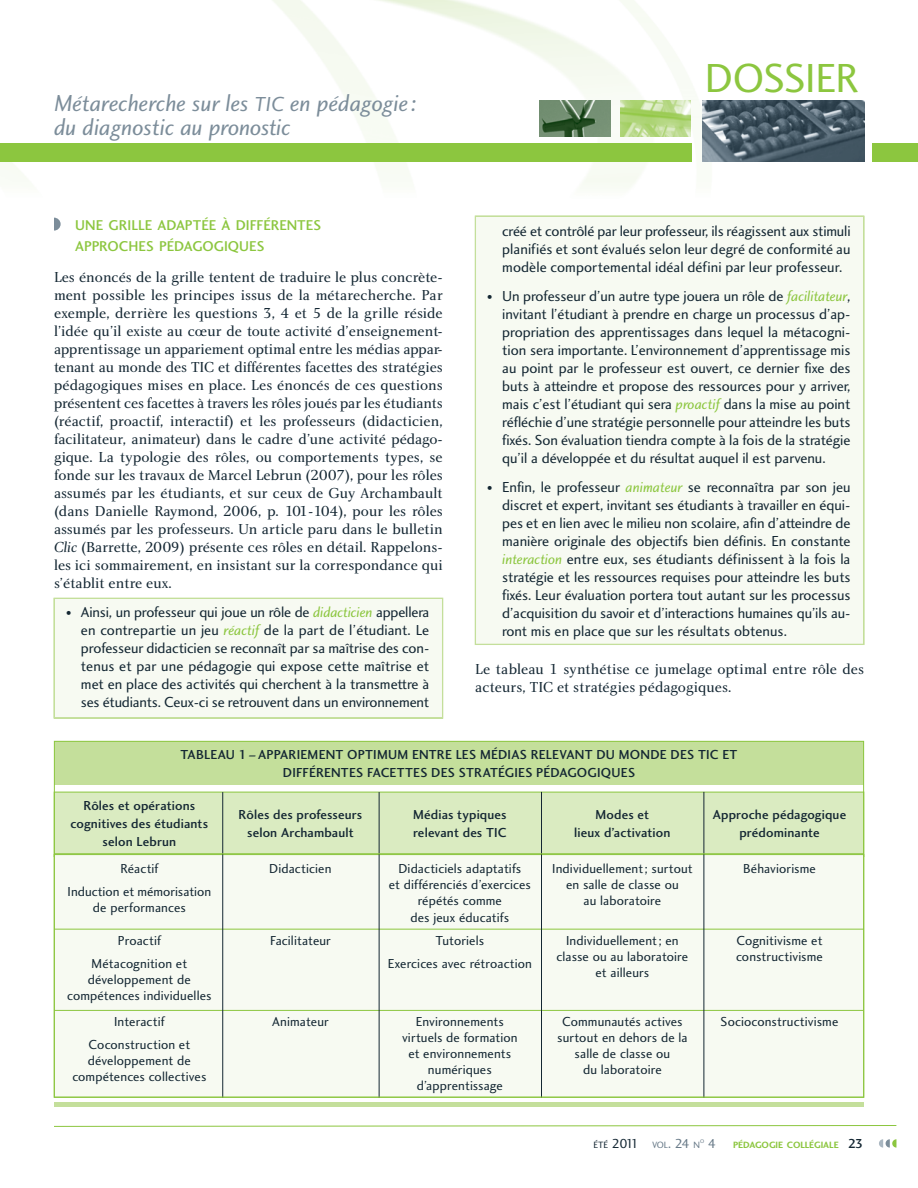
<style>
.page{position:relative;width:918px;height:1188px;background:#fff}
.page>*{position:absolute;margin:0;border:0;box-sizing:border-box;transform-origin:0 0}
.t1{font:42px "Charlotte Sans Book Plain";letter-spacing:-.015em;color:#8cc63f}
.t2{font:24px/24px "Charlotte Sans Book Italic Plain";color:#7c8d9a}
.t3{font:15px/18px "Charlotte Sans Book Plain";color:#142733;text-align:justify}
.t4{font:15px/18px "Charlotte Book Plain";color:#142733;text-align:justify}
.t5{font:14.7px/21px "Charlotte Sans Medium Plain";color:#8cc63f}
.t6{font:13.5px/16.2px "Charlotte Sans Book Plain";letter-spacing:.01em;color:#142733;text-align:center}
.t7{font:13.5px/18px "Charlotte Sans Medium Plain";letter-spacing:.01em;color:#142733;text-align:center}
.t8{font:13.5px "Charlotte Sans Book Plain";color:#687a88}
.t9{font:9.45px "Charlotte Sans Bold Plain";color:#8cc63f}
.t10{font:5.55px "Charlotte Sans Book Plain";color:#687a88}
.s1{font-size:21px}
.s2{font-family:"Charlotte Book Italic Plain"}
.s3{font-size:12px}
.s4{font-family:"Charlotte Sans Book Italic Plain";color:#8cc63f}
.s5{font-size:9.45px}
.s6{font-size:9.45px;color:#687a88}
.s7{color:#687a88}
.s8{font-family:"Charlotte Sans Medium Plain";font-size:13.5px;color:#142733}
</style>
<div class="page">
<img style="left:0;top:0;width:918px;height:188px">
<div style="left:54px;top:741px;width:810px;height:43px;background:#c4df9b"></div>
<div style="left:475px;top:216px;width:389px;height:429px;background:#f7faf2"></div>
<div style="left:54px;top:598px;width:389px;height:120px;background:#f7faf2"></div>
<div style="left:54px;top:792px;width:810px;height:65px;background:#daebc1"></div>
<div style="left:54px;top:792px;width:810px;height:65px;border:1px solid #8cc63f"></div>
<div style="left:54px;top:854px;width:810px;height:244px;background:#f7faf2"></div>
<img style="left:702px;top:101px;width:162px;height:61px">
<img style="left:540px;top:101px;width:70px;height:36px">
<img style="left:621px;top:101px;width:70px;height:36px">
<svg style="left:54px;top:218px;width:7px;height:13px"></svg>
<hr style="left:704px;top:792px;width:1px;height:306px;background:#142733">
<hr style="left:541px;top:792px;width:1px;height:306px;background:#142733">
<hr style="left:379px;top:792px;width:1px;height:306px;background:#142733">
<hr style="left:222px;top:792px;width:1px;height:306px;background:#142733">
<hr style="left:54px;top:853px;width:810px;height:1px;background:#8cc63f">
<hr style="left:54px;top:1103px;width:810px;height:4px;background:#c4df9b">
<svg style="left:879px;top:1139px;width:17px;height:9px"></svg>
<svg style="left:54px;top:1125px;width:843px;height:2px;background:#c4e19e"></svg>
<div style="left:872px;top:144px;width:46px;height:18px;background:#8cc63f"></div>
<div style="left:0;top:144px;width:691px;height:18px;background:#8cc63f"></div>
<h2 class="t2" style="left:54px;top:93px;width:365px">Métarecherche sur les <span class="s1">TIC</span> en pédagogie : du diagnostic au pronostic</h2>
<p class="t5" style="left:75px;top:216px;width:248px">UNE GRILLE ADAPTÉE À DIFFÉRENTES<br>APPROCHES PÉDAGOGIQUES</p>
<p class="t4" style="left:54px;top:269px;width:390px">Les énoncés de la grille tentent de traduire le plus concrète&shy;ment possible les principes issus de la métarecherche. Par exemple, derrière les questions 3, 4 et 5 de la grille réside l’idée qu’il existe au cœur de toute activité d’enseignement&shy;apprentissage un appariement optimal entre les médias appar&shy;tenant au monde des TIC et différentes facettes des stratégies pédagogiques mises en place. Les énoncés de ces questions présentent ces facettes à travers les rôles joués par les étudiants (réactif, proactif, interactif) et les professeurs (didacticien, facilitateur, animateur) dans le cadre d’une activité pédago&shy;gique. La typologie des rôles, ou comportements types, se fonde sur les travaux de Marcel Lebrun (2007), pour les rôles assumés par les étudiants, et sur ceux de Guy Archambault (dans Danielle Raymond, 2006, p. 101-104), pour les rôles assumés par les professeurs. Un article paru dans le bulletin <span class="s2">Clic</span> (Barrette, 2009) présente ces rôles en détail. Rappelons&shy;les ici sommairement, en insistant sur la correspondance qui s’établit entre eux.</p>
<p class="t3" style="left:81px;top:604px;width:350px;text-indent:-15px"><span class="s3">•</span> Ainsi, un professeur qui joue un rôle de <span class="s4">didacticien</span> appellera en contrepartie un jeu <span class="s4">réactif</span> de la part de l’étudiant. Le professeur didacticien se reconnaît par sa maîtrise des con&shy;tenus et par une pédagogie qui expose cette maîtrise et met en place des activités qui cherchent à la transmettre à ses étudiants. Ceux-ci se retrouvent dans un environnement</p>
<h1 class="t1" style="left:705px;top:62px;width:156px">DOSSIER</h1>
<p class="t3" style="left:502px;top:224px;width:350px">créé et contrôlé par leur professeur, ils réagissent aux stimuli planifiés et sont évalués selon leur degré de conformité au modèle comportemental idéal défini par leur professeur.</p>
<p class="t3" style="left:502px;top:288px;width:350px;text-indent:-15px"><span class="s3">•</span> Un professeur d’un autre type jouera un rôle de <span class="s4">facilitateur</span>, invitant l’étudiant à prendre en charge un processus d’ap&shy;propriation des apprentissages dans lequel la métacogni&shy;tion sera importante. L’environnement d’apprentissage mis au point par le professeur est ouvert, ce dernier fixe des buts à atteindre et propose des ressources pour y arriver, mais c’est l’étudiant qui sera <span class="s4">proactif</span> dans la mise au point réfléchie d’une stratégie personnelle pour atteindre les buts fixés. Son évaluation tiendra compte à la fois de la stratégie qu’il a développée et du résultat auquel il est parvenu.</p>
<p class="t3" style="left:502px;top:479px;width:350px;text-indent:-15px"><span class="s3">•</span> Enfin, le professeur <span class="s4">animateur</span> se reconnaîtra par son jeu discret et expert, invitant ses étudiants à travailler en équi&shy;pes et en lien avec le milieu non scolaire, afin d’atteindre de manière originale des objectifs bien définis. En constante <span class="s4">interaction</span> entre eux, ses étudiants définissent à la fois la stratégie et les ressources requises pour atteindre les buts fixés. Leur évaluation portera tout autant sur les processus d’acquisition du savoir et d’interactions humaines qu’ils au&shy;ront mis en place que sur les résultats obtenus.</p>
<p class="t4" style="left:475px;top:661px;width:390px">Le tableau 1 synthétise ce jumelage optimal entre rôle des acteurs, TIC et stratégies pédagogiques.</p>
<p class="t7" style="left:181px;top:747px;width:558px">TABLEAU 1 – APPARIEMENT OPTIMUM ENTRE LES MÉDIAS RELEVANT DU MONDE DES TIC ET<br>DIFFÉRENTES FACETTES DES STRATÉGIES PÉDAGOGIQUES</p>
<p class="t7" style="left:71px;top:798px;width:139px">Rôles et opérations cognitives des étudiants selon Lebrun</p>
<p class="t7" style="left:239px;top:807px;width:125px">Rôles des professeurs selon Archambault</p>
<p class="t7" style="left:413px;top:807px;width:95px;text-align:left">Médias typiques relevant des TIC</p>
<p class="t7" style="left:574px;top:807px;width:98px">Modes et<br>lieux d’activation</p>
<p class="t7" style="left:713px;top:807px;width:135px">Approche pédagogique prédominante</p>
<p class="t6" style="left:68px;top:858px;width:145px;line-height:23px">Réactif<br>Induction et mémorisation</p>
<p class="t6" style="left:93px;top:901px;width:94px">de performances</p>
<p class="t6" style="left:269px;top:862px;width:64px">Didacticien</p>
<p class="t6" style="left:389px;top:862px;width:144px">Didacticiels adaptatifs<br>et différenciés d’exercices répétés comme<br>des jeux éducatifs</p>
<p class="t6" style="left:552px;top:862px;width:142px">Individuellement ; surtout en salle de classe ou<br>au laboratoire</p>
<p class="t6" style="left:743px;top:862px;width:74px">Béhaviorisme</p>
<p class="t6" style="left:92px;top:930px;width:97px;line-height:23px">Proactif<br>Métacognition et</p>
<p class="t6" style="left:67px;top:973px;width:146px">développement de compétences individuelles</p>
<p class="t6" style="left:89px;top:1011px;width:103px;line-height:23px">Interactif<br>Coconstruction et</p>
<p class="t6" style="left:72px;top:1054px;width:136px">développement de compétences collectives</p>
<p class="t6" style="left:270px;top:934px;width:62px">Facilitateur</p>
<p class="t6" style="left:388px;top:930px;width:146px;line-height:23px">Tutoriels<br>Exercices avec rétroaction</p>
<p class="t6" style="left:557px;top:934px;width:133px">Individuellement ; en classe ou au laboratoire et ailleurs</p>
<p class="t6" style="left:736px;top:934px;width:88px;text-align:left">Cognitivisme et constructivisme</p>
<p class="t6" style="left:272px;top:1014px;width:58px">Animateur</p>
<p class="t6" style="left:402px;top:1014px;width:117px">Environnements virtuels de formation et environnements numériques d’apprentissage</p>
<p class="t6" style="left:557px;top:1014px;width:132px">Communautés actives surtout en dehors de la salle de classe ou<br>du laboratoire</p>
<p class="t6" style="left:721px;top:1014px;width:119px">Socioconstructivisme</p>
<p class="t6" style="left:594px;top:1136px;width:108px"><span class="s5">ÉTÉ</span> 2011 <span class="s6">VOL</span><span class="s7">. 24</span> <span class="s6">N</span></p>
<p class="t10" style="left:700px;top:1139px;width:6px">O</p>
<p class="t8" style="left:708px;top:1138px;width:10px">4</p>
<p class="t9" style="left:733px;top:1141px;width:132px">PÉDAGOGIE COLLÉGIALE <span class="s8">23</span></p>
</div>
